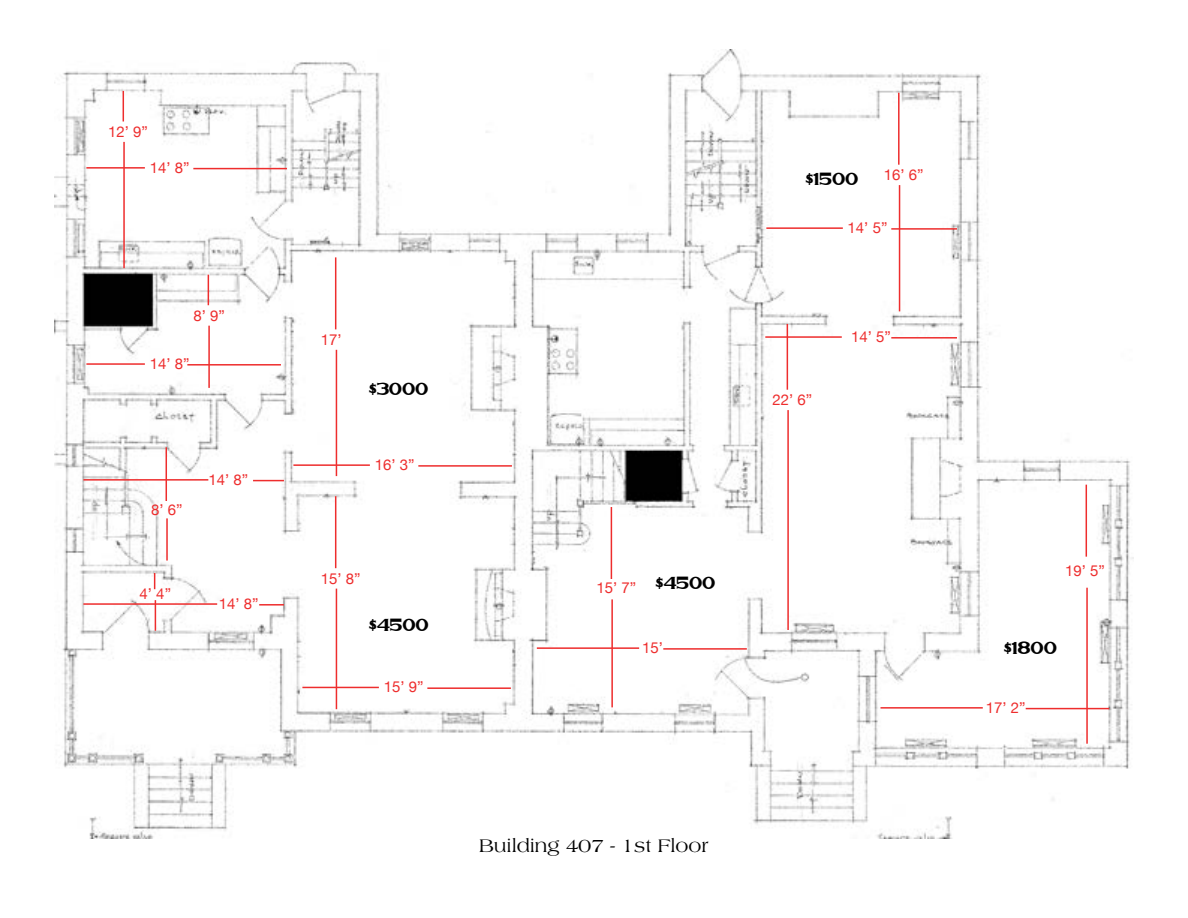
<style>
.page{position:relative;width:1188px;height:918px;background:#fff}
.page>*{position:absolute;margin:0;border:0;box-sizing:border-box;transform-origin:0 0}
.t1{font:19.5px "Americana Std";color:#000}
.t2{font:15px "Helvetica Neue";color:#ee2d2d}
.t3{font:15px "Alphacal Black JNL";letter-spacing:-.015em;color:#000}
</style>
<div class="page">
<img style="left:54px;top:50px;width:1080px;height:789px">
<div style="left:389px;top:763px;width:286px;height:56px;background:#fff"></div>
<hr style="left:898px;top:93px;width:2px;height:72px;background:#ee2d2d">
<hr style="left:335px;top:257px;width:1px;height:72px;background:#ee2d2d">
<hr style="left:335px;top:496px;width:1px;height:72px;background:#ee2d2d">
<hr style="left:611px;top:507px;width:1px;height:72px;background:#ee2d2d">
<hr style="left:123px;top:91px;width:1px;height:30px;background:#ee2d2d">
<hr style="left:208px;top:275px;width:1px;height:30px;background:#ee2d2d">
<hr style="left:166px;top:447px;width:1px;height:54px;background:#ee2d2d">
<svg style="left:154px;top:573px;width:1px;height:16px"></svg>
<hr style="left:899px;top:185px;width:1px;height:126px;background:#ee2d2d">
<hr style="left:336px;top:350px;width:1px;height:126px;background:#ee2d2d">
<hr style="left:336px;top:589px;width:1px;height:120px;background:#ee2d2d">
<hr style="left:611px;top:599px;width:2px;height:108px;background:#ee2d2d">
<hr style="left:123px;top:142px;width:2px;height:126px;background:#ee2d2d">
<hr style="left:208px;top:326px;width:2px;height:62px;background:#ee2d2d">
<hr style="left:166px;top:518px;width:2px;height:43px;background:#ee2d2d">
<hr style="left:155px;top:600px;width:1px;height:31px;background:#ee2d2d">
<hr style="left:891px;top:228px;width:66px;height:2px;background:#ee2d2d">
<hr style="left:418px;top:465px;width:94px;height:2px;background:#ee2d2d">
<hr style="left:427px;top:687px;width:84px;height:2px;background:#ee2d2d">
<hr style="left:663px;top:648px;width:84px;height:2px;background:#ee2d2d">
<hr style="left:1026px;top:708px;width:83px;height:1px;background:#ee2d2d">
<hr style="left:193px;top:168px;width:94px;height:1px;background:#ee2d2d">
<hr style="left:253px;top:480px;width:31px;height:1px;background:#ee2d2d">
<hr style="left:259px;top:604px;width:25px;height:2px;background:#ee2d2d">
<hr style="left:187px;top:364px;width:94px;height:2px;background:#ee2d2d">
<hr style="left:766px;top:227px;width:77px;height:2px;background:#ee2d2d">
<hr style="left:293px;top:464px;width:77px;height:2px;background:#ee2d2d">
<hr style="left:302px;top:687px;width:77px;height:1px;background:#ee2d2d">
<hr style="left:537px;top:647px;width:102px;height:2px;background:#ee2d2d">
<hr style="left:881px;top:707px;width:102px;height:2px;background:#ee2d2d">
<hr style="left:86px;top:167px;width:59px;height:2px;background:#ee2d2d">
<hr style="left:83px;top:479px;width:125px;height:2px;background:#ee2d2d">
<hr style="left:83px;top:603px;width:134px;height:2px;background:#ee2d2d">
<hr style="left:86px;top:363px;width:59px;height:2px;background:#ee2d2d">
<hr style="left:787px;top:324px;width:1px;height:66px;background:#ee2d2d">
<hr style="left:1086px;top:485px;width:1px;height:72px;background:#ee2d2d">
<hr style="left:787px;top:410px;width:2px;height:220px;background:#ee2d2d">
<hr style="left:1086px;top:588px;width:2px;height:156px;background:#ee2d2d">
<hr style="left:891px;top:337px;width:66px;height:2px;background:#ee2d2d">
<hr style="left:765px;top:336px;width:77px;height:2px;background:#ee2d2d">
<p class="t2" style="left:108px;top:121px;width:41px">12’ 9”</p>
<p class="t2" style="left:150px;top:157px;width:41px">14’ 8”</p>
<p class="t2" style="left:193px;top:305px;width:33px">8’ 9”</p>
<p class="t2" style="left:150px;top:353px;width:41px">14’ 8”</p>
<p class="t2" style="left:151px;top:499px;width:33px">8’ 6”</p>
<p class="t2" style="left:208px;top:469px;width:41px">14’ 8”</p>
<p class="t2" style="left:140px;top:583px;width:33px">4’ 4”</p>
<p class="t2" style="left:219px;top:593px;width:41px">14’ 8”</p>
<p class="t2" style="left:321px;top:329px;width:22px">17’</p>
<p class="t3" style="left:369px;top:380px;width:61px">$3000</p>
<p class="t2" style="left:375px;top:454px;width:41px">16’ 3”</p>
<p class="t2" style="left:321px;top:568px;width:41px">15’ 8”</p>
<p class="t3" style="left:369px;top:615px;width:61px">$4500</p>
<p class="t2" style="left:384px;top:676px;width:41px">15’ 9”</p>
<p class="t3" style="left:806px;top:169px;width:54px">$1500</p>
<p class="t2" style="left:884px;top:164px;width:41px">16’ 6”</p>
<p class="t2" style="left:848px;top:217px;width:41px">14’ 5”</p>
<p class="t2" style="left:772px;top:389px;width:41px">22’ 6”</p>
<p class="t2" style="left:851px;top:326px;width:41px">14’ 5”</p>
<p class="t2" style="left:596px;top:577px;width:41px">15’ 7”</p>
<p class="t3" style="left:656px;top:573px;width:61px">$4500</p>
<p class="t2" style="left:642px;top:637px;width:22px">15’</p>
<h1 class="t1" style="left:479px;top:835px;width:231px">Building 407 - 1st Floor</h1>
<p class="t2" style="left:1065px;top:560px;width:41px">19’ 5”</p>
<p class="t3" style="left:1004px;top:639px;width:55px">$1800</p>
<p class="t2" style="left:986px;top:697px;width:41px">17’ 2”</p>
</div>
